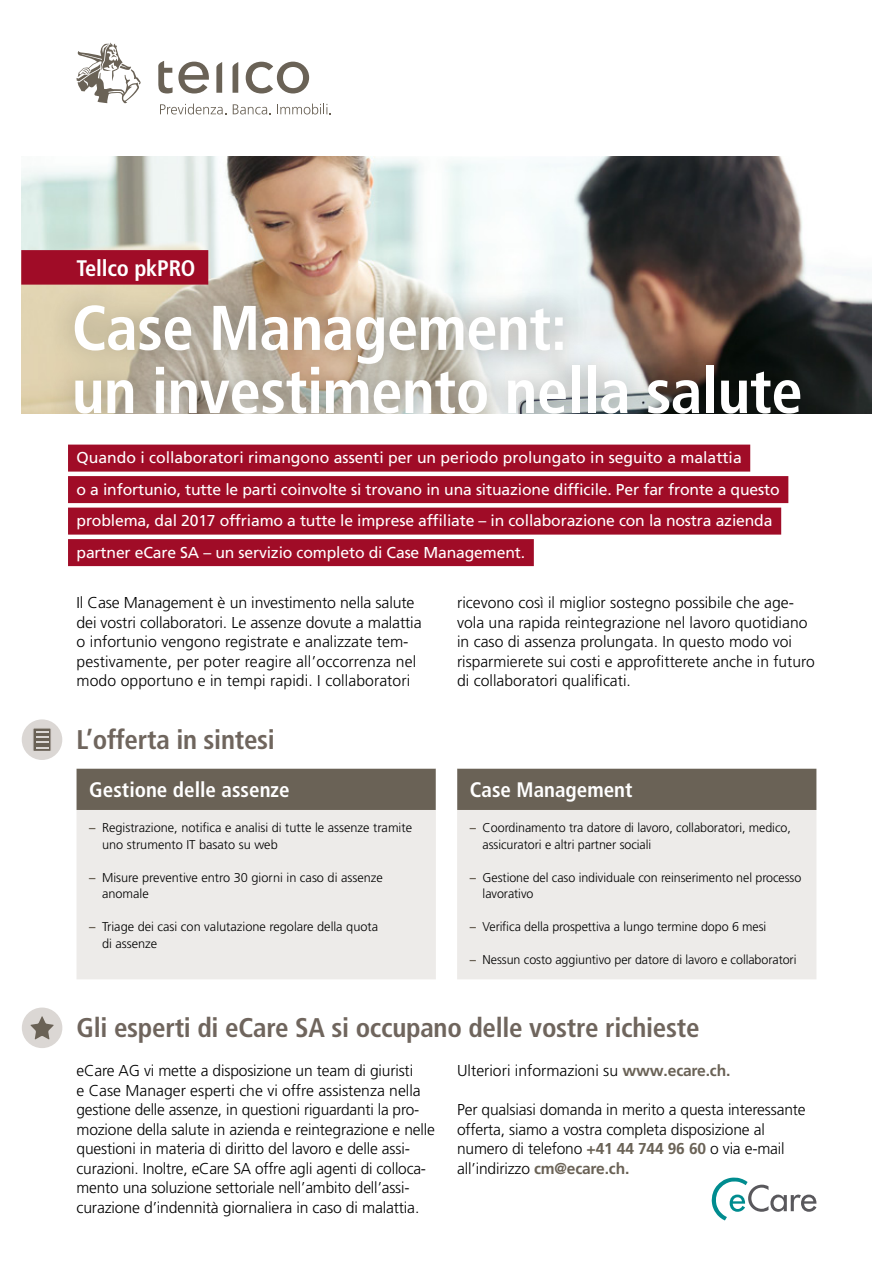
<style>
.page{position:relative;width:893px;height:1263px;background:#fff}
.page>*{position:absolute;margin:0;border:0;box-sizing:border-box;transform-origin:0 0}
.t1{font:700 condensed 63px/63.2px "Frutiger LT Com";letter-spacing:-.01em;color:#fff}
.t2{font:700 condensed 27px "Frutiger LT Com";letter-spacing:-.01em;color:#6f655d}
.t3{font:700 condensed 22.5px "Frutiger LT Com";letter-spacing:-.01em;color:#fff}
.t4{font:700 condensed 21px "Frutiger LT Com";color:#fff}
.t5{font:300 15.75px/19.5px "Frutiger LT Pro";letter-spacing:-.01em;color:#000}
.t6{font:15.75px/31.5px "Frutiger LT Com";letter-spacing:-.01em;color:#fff}
.t7{font:300 12.75px/16.5px "Frutiger LT Pro";letter-spacing:-.005em;color:#000}
.s1{font-weight:700;color:#6a6256}
</style>
<div class="page">
<img style="left:21px;top:157px;width:851px;height:256px">
<svg style="left:158px;top:61px;width:51px;height:32px"></svg>
<svg style="left:216px;top:62px;width:6px;height:31px"></svg>
<svg style="left:233px;top:62px;width:5px;height:31px"></svg>
<svg style="left:246px;top:62px;width:63px;height:31px"></svg>
<svg style="left:160px;top:104px;width:66px;height:10px"></svg>
<svg style="left:233px;top:104px;width:38px;height:10px"></svg>
<svg style="left:277px;top:104px;width:54px;height:10px"></svg>
<svg style="left:77px;top:43px;width:64px;height:60px"></svg>
<div style="left:68px;top:445px;width:682px;height:27px;background:#a00c27"></div>
<div style="left:68px;top:476px;width:720px;height:27px;background:#a00c27"></div>
<div style="left:68px;top:508px;width:713px;height:27px;background:#a00c27"></div>
<div style="left:68px;top:539px;width:466px;height:27px;background:#a00c27"></div>
<div style="left:77px;top:769px;width:739px;height:41px;background:#6a6256"></div>
<div style="left:77px;top:810px;width:739px;height:169px;background:#edebe9"></div>
<div style="left:22px;top:1007px;width:40px;height:41px;background:#dbd7d4;border-radius:50%"></div>
<svg style="left:30px;top:1016px;width:24px;height:23px"></svg>
<div style="left:22px;top:719px;width:40px;height:41px;background:#dbd7d4;border-radius:50%"></div>
<svg style="left:33px;top:728px;width:18px;height:23px"></svg>
<div style="left:32px;top:727px;width:20px;height:25px;border:1px solid #dbd7d4"></div>
<svg style="left:36px;top:731px;width:12px;height:17px"></svg>
<svg style="left:712px;top:1177px;width:104px;height:43px"></svg>
<div style="left:47px;top:278px;width:780px;height:135px;background:#000;opacity:.38"></div>
<div style="left:21px;top:250px;width:187px;height:35px;background:#a00c27"></div>
<h3 class="t3" style="left:77px;top:254px;width:121px">Tellco pkPRO</h3>
<h1 class="t1" style="left:72px;top:297px;width:732px">Case Management:<br>un investimento nella salute</h1>
<p class="t6" style="left:77px;top:442px;width:705px">Quando i collaboratori rimangono assenti per un periodo prolungato in seguito a malattia<br>o a infortunio, tutte le parti coinvolte si trovano in una situazione difficile. Per far fronte a questo problema, dal 2017 offriamo a tutte le imprese affiliate – in collaborazione con la nostra azienda partner eCare SA – un servizio completo di Case Management.</p>
<p class="t5" style="left:77px;top:593px;width:347px">Il Case Management è un investimento nella salute dei vostri collaboratori. Le assenze dovute a malattia o infortunio vengono registrate e analizzate tem&shy;pestivamente, per poter reagire all’occorrenza nel modo opportuno e in tempi rapidi. I collaboratori</p>
<p class="t5" style="left:457px;top:593px;width:359px">ricevono così il miglior sostegno possibile che age&shy;vola una rapida reintegrazione nel lavoro quotidiano in caso di assenza prolungata. In questo modo voi risparmierete sui costi e approfitterete anche in futuro di collaboratori qualificati.</p>
<h2 class="t2" style="left:77px;top:723px;width:200px">L’offerta in sintesi</h2>
<h3 class="t4" style="left:89px;top:777px;width:202px">Gestione delle assenze</h3>
<h3 class="t4" style="left:470px;top:777px;width:164px">Case Management</h3>
<p class="t7" style="left:102px;top:820px;width:312px;text-indent:-13px"><span class="s1">–</span> Registrazione, notifica e analisi di tutte le assenze tramite uno strumento IT basato su web</p>
<p class="t7" style="left:102px;top:869px;width:282px;text-indent:-13px"><span class="s1">–</span> Misure preventive entro 30 giorni in caso di assenze anomale</p>
<p class="t7" style="left:102px;top:919px;width:278px;text-indent:-13px"><span class="s1">–</span> Triage dei casi con valutazione regolare della quota di assenze</p>
<p class="t7" style="left:483px;top:820px;width:310px;text-indent:-13px"><span class="s1">–</span> Coordinamento tra datore di lavoro, collaboratori, medico, assicuratori e altri partner sociali</p>
<p class="t7" style="left:483px;top:869px;width:320px;text-indent:-13px"><span class="s1">–</span> Gestione del caso individuale con reinserimento nel processo lavorativo</p>
<p class="t7" style="left:470px;top:919px;width:298px"><span class="s1">–</span> Verifica della prospettiva a lungo termine dopo 6 mesi</p>
<p class="t7" style="left:470px;top:952px;width:328px"><span class="s1">–</span> Nessun costo aggiuntivo per datore di lavoro e collaboratori</p>
<h2 class="t2" style="left:77px;top:1012px;width:624px">Gli esperti di eCare SA si occupano delle vostre richieste</h2>
<p class="t5" style="left:77px;top:1061px;width:360px">eCare AG vi mette a disposizione un team di giuristi<br>e Case Manager esperti che vi offre assistenza nella gestione delle assenze, in questioni riguardanti la pro&shy;mozione della salute in azienda e reintegrazione e nelle questioni in materia di diritto del lavoro e delle assi&shy;curazioni. Inoltre, eCare SA offre agli agenti di colloca&shy;mento una soluzione settoriale nell’ambito dell’assi&shy;curazione d’indennità giornaliera in caso di malattia.</p>
<p class="t5" style="left:457px;top:1061px;width:275px">Ulteriori informazioni su <span class="s1">www.ecare.ch.</span></p>
<p class="t5" style="left:457px;top:1100px;width:350px">Per qualsiasi domanda in merito a questa interessante offerta, siamo a vostra completa disposizione al numero di telefono <span class="s1">+41 44 744 96 60</span> o via e-mail all’indirizzo <span class="s1">cm@ecare.ch.</span></p>
</div>
